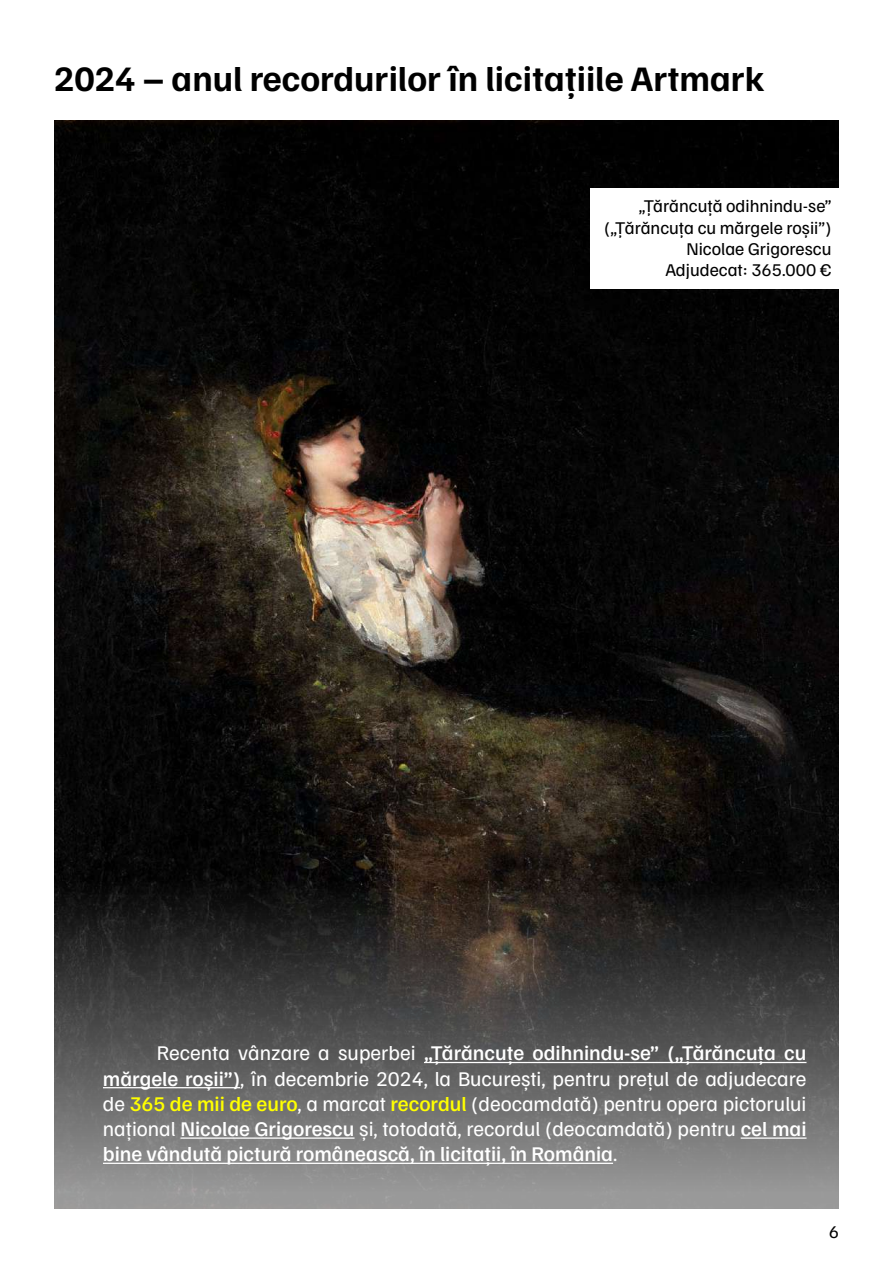
<style>
.page{position:relative;width:893px;height:1263px;background:#fff}
.page>*{position:absolute;margin:0;border:0;box-sizing:border-box;transform-origin:0 0}
.t1{font:700 36px "Familjen Grotesk";color:#000}
.t2{font:21px/25.2px "Familjen Grotesk";color:#fff;text-align:justify}
.t3{font:18px/21.1px "Familjen Grotesk";color:#000;text-align:right}
.s1{font-weight:500}
.s2{font-weight:500;color:#ff0}
</style>
<div class="page">
<img style="left:54px;top:121px;width:785px;height:729px">
<svg style="left:54px;top:850px;width:785px;height:359px;background:#504f4e"></svg>
<hr style="left:424px;top:1062px;width:382px;height:1px;background:#fff">
<hr style="left:103px;top:1087px;width:137px;height:1px;background:#fff">
<hr style="left:180px;top:1137px;width:175px;height:2px;background:#fff">
<hr style="left:741px;top:1137px;width:65px;height:2px;background:#fff">
<hr style="left:103px;top:1163px;width:510px;height:1px;background:#fff">
<div style="left:590px;top:188px;width:256px;height:101px;background:#fff"></div>
<h1 class="t1" style="left:54px;top:54px;width:712px">2024 – anul recordurilor în licitațiile Artmark</h1>
<p class="t3" style="left:604px;top:194px;width:229px">„Țărăncuță odihnindu-se” („Țărăncuța cu mărgele roșii”)<br>Nicolae Grigorescu<br>Adjudecat: 365.000 €</p>
<p class="t2" style="left:103px;top:1039px;width:705px;text-indent:54px">Recenta vânzare a superbei <span class="s1">„Țărăncuțe odihnindu-se” („Țărăncuța cu mărgele roșii”)</span>, în decembrie 2024, la București, pentru prețul de adjudecare de <span class="s2">365 de mii de euro</span>, a marcat <span class="s2">recordul</span> (deocamdată) pentru opera pictorului național <span class="s1">Nicolae Grigorescu</span> și, totodată, recordul (deocamdată) pentru <span class="s1">cel mai bine vândută pictură românească, în licitații, în România</span>.</p>
<p class="t3" style="left:829px;top:1220px;width:12px">6</p>
</div>
